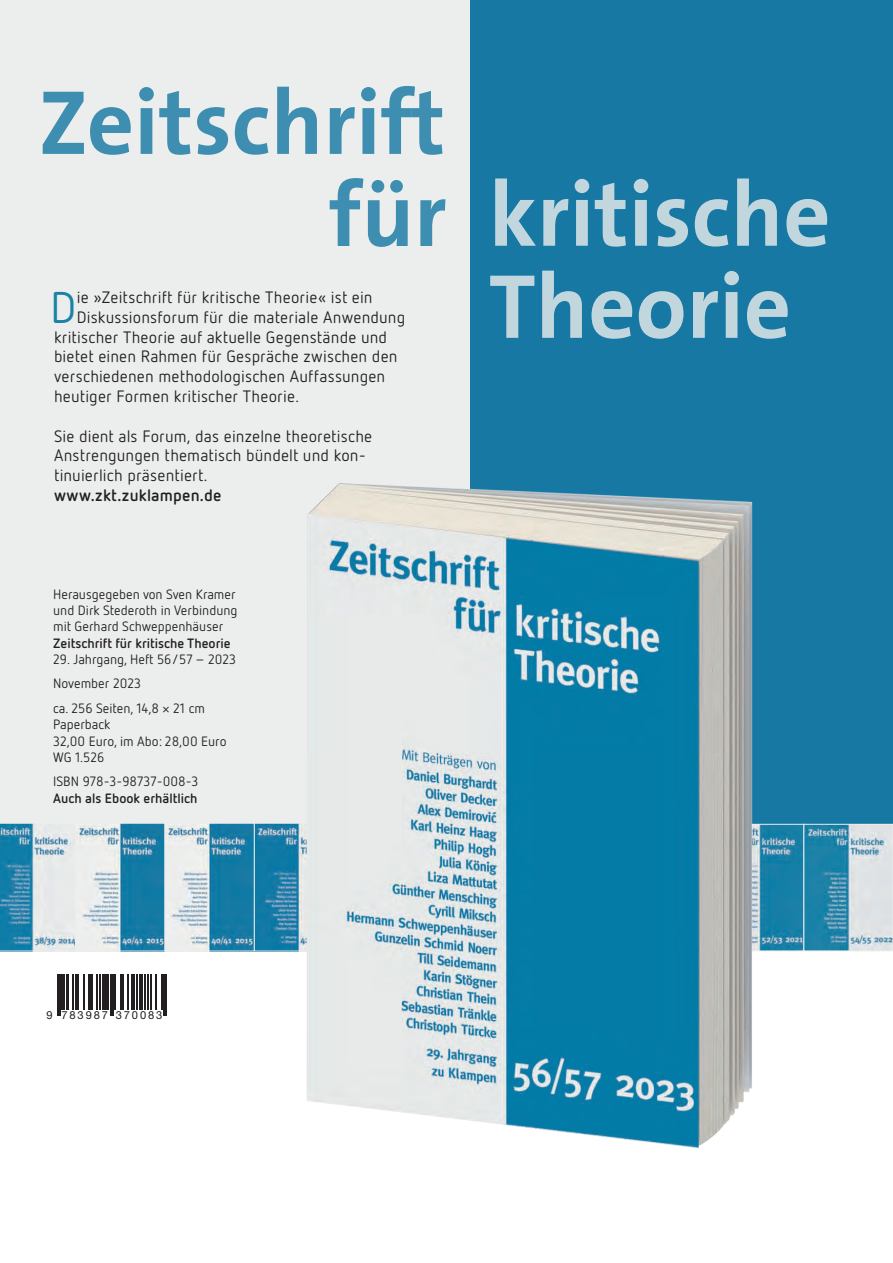
<style>
.page{position:relative;width:893px;height:1263px;background:#fff}
.page>*{position:absolute;margin:0;border:0;box-sizing:border-box;transform-origin:0 0}
.t1{font:700 92.1px/92.1px "The Sans B7";color:#ebeeec}
.t2{font:700 92.1px/92.1px "The Sans B7";color:#1678a3;text-align:right}
.t3{font:44.4px "Netto OT";color:#1a81a7}
.t4{font:16.5px/19.8px "Netto OT";letter-spacing:.01em;color:#231f20}
.t5{font:700 16.5px "Netto OT";letter-spacing:.015em;color:#231f20}
.t6{font:13.5px/16.2px "Netto OT";color:#231f20}
.t7{font:700 13.5px "Netto OT";color:#231f20}
.t8{font:11.1px "Helvetica Neue";letter-spacing:.17em;color:#231f20}
</style>
<div class="page">
<div style="left:286px;top:0;width:607px;height:948px;background:#1678a3"></div>
<div style="left:0;top:0;width:470px;height:941px;background:#ebeeec"></div>
<hr style="left:892px;top:0;width:1px;height:951px;background:#c6d5ed">
<svg style="left:0;top:823px;width:75px;height:128px"></svg>
<img style="left:77px;top:825px;width:197px;height:124px">
<div style="left:75px;top:823px;width:90px;height:128px;border:1px solid #ebeeec"></div>
<div style="left:165px;top:823px;width:90px;height:128px;border:1px solid #ebeeec"></div>
<div style="left:254px;top:823px;width:90px;height:128px;border:1px solid #ebeeec"></div>
<img style="left:779px;top:826px;width:112px;height:123px">
<div style="left:803px;top:824px;width:90px;height:127px;border:1px solid #ebeeec"></div>
<div style="left:714px;top:824px;width:90px;height:127px;border:1px solid #ebeeec"></div>
<hr style="left:57px;top:974px;width:1px;height:41px;background:#231f20">
<hr style="left:59px;top:974px;width:1px;height:41px;background:#231f20">
<hr style="left:62px;top:974px;width:3px;height:35px;background:#231f20">
<hr style="left:66px;top:974px;width:3px;height:35px;background:#231f20">
<hr style="left:72px;top:974px;width:1px;height:35px;background:#231f20">
<hr style="left:76px;top:974px;width:1px;height:35px;background:#231f20">
<hr style="left:78px;top:974px;width:1px;height:35px;background:#231f20">
<hr style="left:84px;top:974px;width:1px;height:35px;background:#231f20">
<hr style="left:88px;top:974px;width:1px;height:35px;background:#231f20">
<hr style="left:91px;top:974px;width:2px;height:35px;background:#231f20">
<hr style="left:96px;top:974px;width:1px;height:35px;background:#231f20">
<hr style="left:100px;top:974px;width:1px;height:35px;background:#231f20">
<hr style="left:102px;top:974px;width:4px;height:35px;background:#231f20">
<hr style="left:107px;top:974px;width:2px;height:35px;background:#231f20">
<hr style="left:110px;top:974px;width:1px;height:41px;background:#231f20">
<hr style="left:113px;top:974px;width:1px;height:41px;background:#231f20">
<hr style="left:115px;top:974px;width:1px;height:35px;background:#231f20">
<hr style="left:121px;top:974px;width:1px;height:35px;background:#231f20">
<hr style="left:123px;top:974px;width:1px;height:35px;background:#231f20">
<hr style="left:128px;top:974px;width:1px;height:35px;background:#231f20">
<hr style="left:131px;top:974px;width:3px;height:35px;background:#231f20">
<hr style="left:137px;top:974px;width:1px;height:35px;background:#231f20">
<hr style="left:139px;top:974px;width:4px;height:35px;background:#231f20">
<hr style="left:145px;top:974px;width:1px;height:35px;background:#231f20">
<hr style="left:147px;top:974px;width:1px;height:35px;background:#231f20">
<hr style="left:151px;top:974px;width:1px;height:35px;background:#231f20">
<hr style="left:155px;top:974px;width:1px;height:35px;background:#231f20">
<hr style="left:161px;top:974px;width:1px;height:35px;background:#231f20">
<hr style="left:163px;top:974px;width:2px;height:41px;background:#231f20">
<hr style="left:166px;top:974px;width:1px;height:41px;background:#231f20">
<img style="left:274px;top:483px;width:505px;height:666px">
<h1 class="t2" style="left:39px;top:80px;width:410px">Zeitschrift für</h1>
<h2 class="t3" style="left:50px;top:280px;width:28px">D</h2>
<p class="t4" style="left:77px;top:287px;width:297px">ie »Zeitschrift für kritische Theorie« ist ein</p>
<p class="t4" style="left:77px;top:307px;width:330px">Diskussionsforum für die materiale Anwendung</p>
<p class="t4" style="left:54px;top:327px;width:335px">kritischer Theorie auf aktuelle Gegenstände und</p>
<p class="t4" style="left:54px;top:346px;width:345px">bietet einen Rahmen für Gespräche zwischen den</p>
<p class="t4" style="left:54px;top:366px;width:333px">verschiedenen methodologischen Auffassungen</p>
<p class="t4" style="left:54px;top:386px;width:247px">heutiger Formen kritischer Theorie.</p>
<p class="t4" style="left:54px;top:426px;width:320px">Sie dient als Forum, das einzelne theoretische<br>Anstrengungen thematisch bündelt und kon&shy;tinuierlich präsentiert.</p>
<p class="t5" style="left:54px;top:485px;width:169px">www.zkt.zuklampen.de</p>
<p class="t6" style="left:53px;top:586px;width:186px">Herausgegeben von Sven Kramer und Dirk Stederoth in Verbindung mit Gerhard Schweppenhäuser</p>
<p class="t7" style="left:53px;top:634px;width:179px">Zeitschrift für kritische Theorie</p>
<p class="t6" style="left:53px;top:646px;width:185px;line-height:24.8px">29. Jahrgang, Heft 56/57 – 2023<br>November 2023<br>ca. 256 Seiten, 14,8 × 21 cm</p>
<p class="t6" style="left:53px;top:716px;width:175px">Paperback<br>32,00 Euro, im Abo: 28,00 Euro<br>WG 1.526</p>
<p class="t6" style="left:53px;top:773px;width:147px">ISBN 978-3-98737-008-3</p>
<p class="t7" style="left:53px;top:789px;width:146px">Auch als Ebook erhältlich</p>
<h1 class="t1" style="left:489px;top:171px;width:343px">kritische<br>Theorie</h1>
<p class="t8" style="left:46px;top:1007px;width:117px">9 783987 370083</p>
</div>
